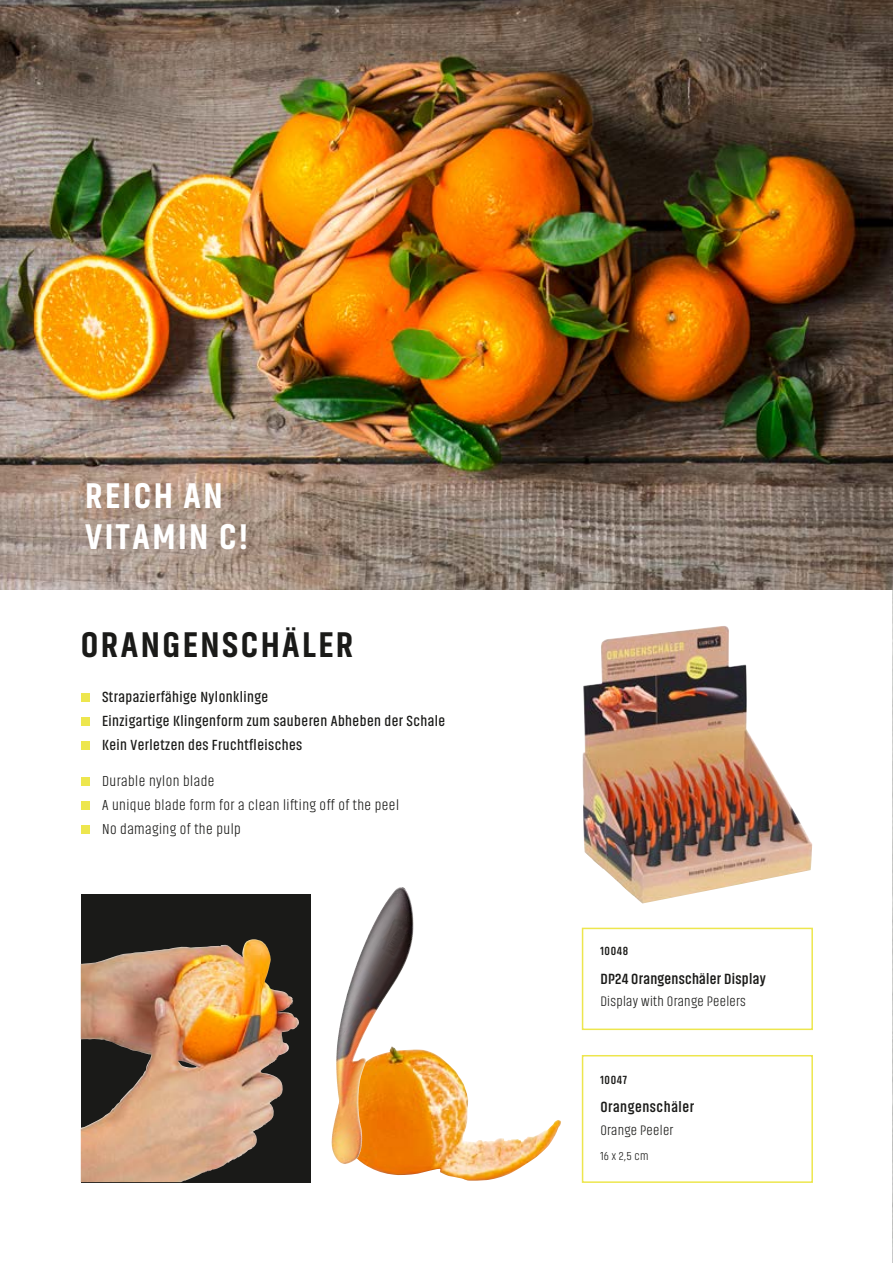
<style>
.page{position:relative;width:893px;height:1263px;background:#fff}
.page>*{position:absolute;margin:0;border:0;box-sizing:border-box;transform-origin:0 0}
.t1{font:800 36px/41px "Akhand";letter-spacing:.07em;color:#fff}
.t2{font:800 36px "Akhand";letter-spacing:.07em;color:#1a1a18}
.t3{font:600 15px/24px "Akhand";letter-spacing:.03em;color:#1a1a18}
.t4{font:300 15px/24px "Akhand";letter-spacing:.03em;color:#1a1a18}
.t5{font:700 15px "Akhand";letter-spacing:.02em;color:#1a1a18}
.t6{font:700 15px "Akhand";letter-spacing:.04em;color:#1a1a18}
.t7{font:300 14.25px "Akhand";letter-spacing:.02em;color:#1a1a18}
.t8{font:700 12px "Akhand";letter-spacing:.06em;color:#1a1a18}
.t9{font:300 12px "Akhand";color:#1a1a18}
</style>
<div class="page">
<hr style="left:892px;top:0;width:1px;height:1263px;background:#f0f0f0">
<img style="left:0;top:0;width:893px;height:589px">
<div style="left:582px;top:1055px;width:231px;height:128px;border:2px solid #ede64e"></div>
<div style="left:81px;top:693px;width:8px;height:9px;background:#ede64e"></div>
<div style="left:81px;top:717px;width:8px;height:9px;background:#ede64e"></div>
<div style="left:81px;top:741px;width:8px;height:9px;background:#ede64e"></div>
<div style="left:81px;top:777px;width:8px;height:9px;background:#ede64e"></div>
<div style="left:81px;top:801px;width:8px;height:9px;background:#ede64e"></div>
<div style="left:81px;top:825px;width:8px;height:9px;background:#ede64e"></div>
<div style="left:81px;top:894px;width:229px;height:288px;background:#1a1a18"></div>
<img style="left:81px;top:939px;width:185px;height:243px">
<img style="left:336px;top:1046px;width:225px;height:135px">
<img style="left:342px;top:889px;width:54px;height:123px">
<div style="left:582px;top:928px;width:231px;height:102px;border:2px solid #ede64e"></div>
<img style="left:582px;top:626px;width:230px;height:277px">
<h1 class="t1" style="left:85px;top:475px;width:164px">REICH AN<br>VITAMIN C!</h1>
<h1 class="t2" style="left:81px;top:625px;width:274px">ORANGENSCHÄLER</h1>
<p class="t3" style="left:102px;top:685px;width:345px">Strapazierfähige Nylonklinge<br>Einzigartige Klingenform zum sauberen Abheben der Schale<br>Kein Verletzen des Fruchtfleisches</p>
<p class="t4" style="left:102px;top:769px;width:299px">Durable nylon blade<br>A unique blade form for a clean lifting off of the peel<br>No damaging of the pulp</p>
<p class="t8" style="left:600px;top:945px;width:30px">10048</p>
<p class="t5" style="left:600px;top:970px;width:167px">DP24 Orangenschäler Display</p>
<p class="t7" style="left:600px;top:994px;width:147px">Display with Orange Peelers</p>
<p class="t8" style="left:600px;top:1073px;width:28px">10047</p>
<p class="t6" style="left:600px;top:1099px;width:95px">Orangenschäler</p>
<p class="t7" style="left:600px;top:1122px;width:75px">Orange Peeler</p>
<p class="t9" style="left:600px;top:1150px;width:50px">16 x 2,5 cm</p>
</div>
